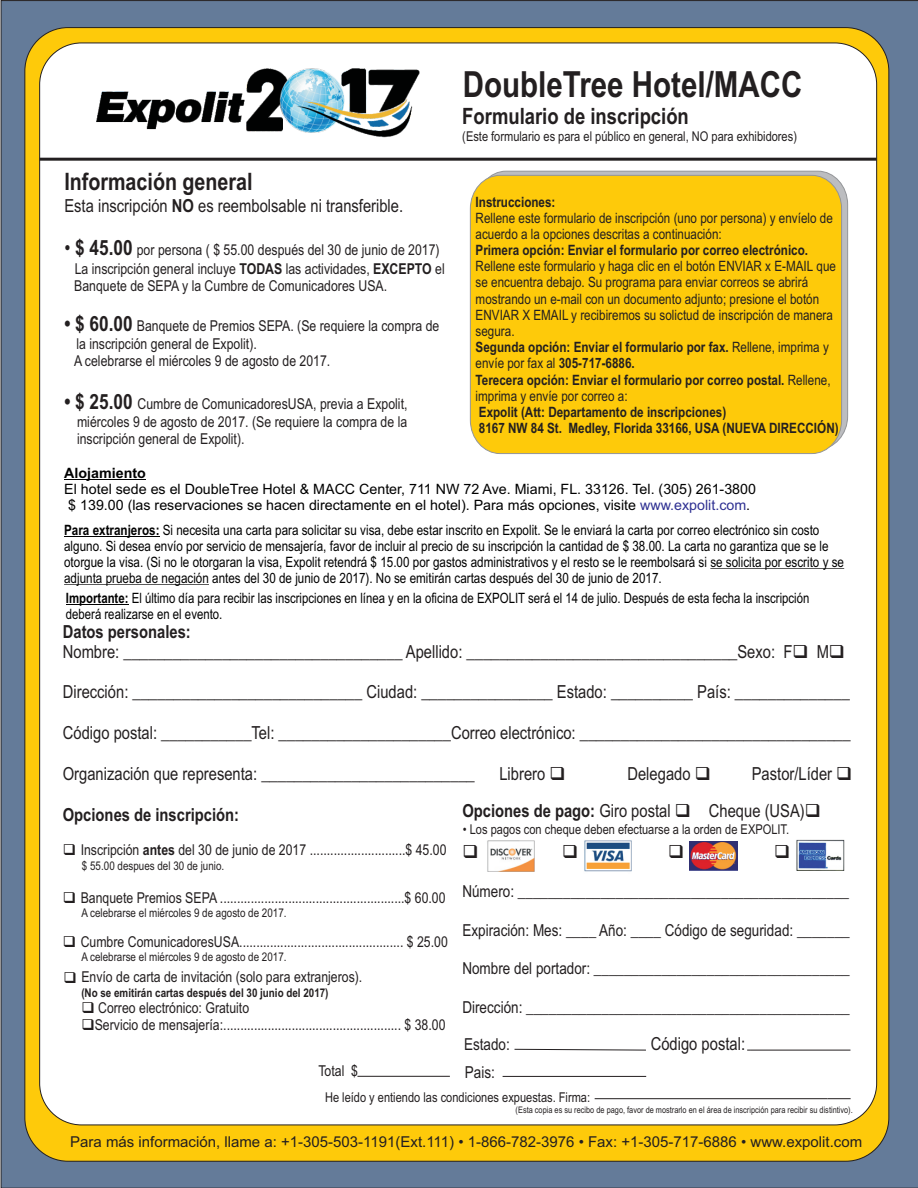
<style>
.page{position:relative;width:918px;height:1188px;background:#647b99}
.page>*{position:absolute;margin:0;border:0;box-sizing:border-box;transform-origin:0 0}
.t1{font:700 36px "Arial Narrow";color:#231f20}
.t2{font:700 24px "Arial Narrow";color:#231f20}
.t3{font:700 22.5px "Arial Narrow";color:#231f20}
.t4{font:18px/20.4px "Arial Narrow";color:#231f20}
.t5{font:700 18px "Arial Narrow";color:#231f20}
.t6{font:16.5px "Arial Narrow";color:#231f20}
.t7{font:15px/17.5px "Arial Narrow";color:#231f20}
.t8{font:15px "Arial";color:#231f20}
.t9{font:14.25px/16.2px "Arial Narrow";color:#000}
.t10{font:14.25px/16.2px "Arial Narrow";color:#231f20}
.t11{font:14.25px/15.9px "Arial";color:#000}
.t12{font:700 14.25px/16.4px "Arial Narrow";color:#231f20}
.t13{font:700 14.25px "Arial";color:#000}
.t14{font:13.5px "Arial Narrow";color:#231f20}
.t15{font:12px "Arial Narrow";color:#231f20}
.t16{font:700 12px "Arial Narrow";color:#231f20}
.t17{font:9px "Arial Narrow";color:#231f20}
.s1{font-weight:700}
.s2{font-size:21px}
.s3{font-weight:700;font-size:21px}
.s4{color:#2e3092}
</style>
<div class="page">
<div style="left:24px;top:27px;width:865px;height:1135px;background:#feca0a;border:1px solid #231f20;border-radius:43px"></div>
<div style="left:39px;top:43px;width:838px;height:1082px;background:#fff;border:1px solid #231f20;border-radius:42px"></div>
<hr style="left:64px;top:536px;width:96px;height:1px;background:#000">
<hr style="left:710px;top:568px;width:134px;height:1px;background:#000">
<hr style="left:64px;top:584px;width:145px;height:1px;background:#000">
<img style="left:584px;top:840px;width:48px;height:32px">
<img style="left:689px;top:841px;width:49px;height:30px">
<img style="left:796px;top:840px;width:48px;height:31px">
<img style="left:487px;top:841px;width:48px;height:30px">
<hr style="left:66px;top:604px;width:63px;height:1px;background:#000">
<svg style="left:491px;top:171px;width:357px;height:265px;background:#babbbe"></svg>
<div style="left:470px;top:175px;width:372px;height:279px;background:#feca0a"></div>
<hr style="left:40px;top:158px;width:837px;height:3px;background:#231f20">
<hr style="left:64px;top:479px;width:82px;height:1px;background:#000">
<hr style="left:595px;top:1098px;width:233px;height:1px;background:#231f20">
<hr style="left:750px;top:1050px;width:100px;height:1px;background:#231f20">
<svg style="left:514px;top:1049px;width:132px;height:2px"></svg>
<hr style="left:503px;top:1076px;width:143px;height:1px;background:#231f20">
<hr style="left:357px;top:1076px;width:93px;height:1px;background:#231f20">
<img style="left:96px;top:68px;width:324px;height:70px">
<svg style="left:828px;top:1098px;width:23px;height:1px"></svg>
<svg style="left:487px;top:845px;width:48px;height:13px"></svg>
<h1 class="t1" style="left:463px;top:71px;width:341px">DoubleTree Hotel/MACC</h1>
<h2 class="t2" style="left:64px;top:172px;width:190px">Información general</h2>
<p class="t4" style="left:64px;top:197px;width:340px">Esta inscripción <span class="s1">NO</span> es reembolsable ni transferible.</p>
<p class="t7" style="left:75px;top:242px;width:372px;line-height:18.5px;text-indent:-10px"><span class="s2">•</span> <span class="s3">$ 45.00</span> por persona ( $ 55.00 después del 30 de junio de 2017)<br>La inscripción general incluye <span class="s1">TODAS</span> las actividades, <span class="s1">EXCEPTO</span> el</p>
<p class="t7" style="left:74px;top:278px;width:314px">Banquete de SEPA y la Cumbre de Comunicadores USA.</p>
<p class="t7" style="left:74px;top:318px;width:367px;text-indent:-10px"><span class="s3">• $ 60.00</span> Banquete de Premios SEPA. (Se requiere la compra de la inscripción general de Expolit).<br>A celebrarse el miércoles 9 de agosto de 2017.</p>
<p class="t7" style="left:77px;top:396px;width:332px;text-align:justify;text-indent:-13px"><span class="s3">• $ 25.00</span> Cumbre de ComunicadoresUSA, previa a Expolit, miércoles 9 de agosto de 2017. (Se requiere la compra de la inscripción general de Expolit).</p>
<h3 class="t3" style="left:462px;top:107px;width:228px">Formulario de inscripción</h3>
<p class="t14" style="left:462px;top:131px;width:336px">(Este formulario es para el público en general, NO para exhibidores)</p>
<p class="t12" style="left:476px;top:195px;width:81px">Instrucciones:</p>
<p class="t10" style="left:476px;top:211px;width:359px">Rellene este formulario de inscripción (uno por persona) y envíelo de acuerdo a la opciones descritas a continuación:</p>
<p class="t12" style="left:476px;top:243px;width:334px">Primera opción: Enviar el formulario por correo electrónico.</p>
<p class="t10" style="left:476px;top:259px;width:362px">Rellene este formulario y haga clic en el botón ENVIAR x E-MAIL que se encuentra debajo. Su programa para enviar correos se abrirá mostrando un e-mail con un documento adjunto; presione el botón ENVIAR X EMAIL y recibiremos su solictud de inscripción de manera segura.<br><span class="s1">Segunda opción: Enviar el formulario por fax.</span> Rellene, imprima y envíe por fax al <span class="s1">305-717-6886.<br>Terecera opción: Enviar el formulario por correo postal.</span> Rellene, imprima y envíe por correo a:</p>
<p class="t12" style="left:479px;top:405px;width:361px">Expolit (Att: Departamento de inscripciones)<br>8167 NW 84 St. Medley, Florida 33166, USA (NUEVA DIRECCIÓN)</p>
<p class="t13" style="left:64px;top:468px;width:83px">Alojamiento</p>
<p class="t11" style="left:64px;top:482px;width:693px">El hotel sede es el DoubleTree Hotel &amp; MACC Center, 711 NW 72 Ave. Miami, FL. 33126. Tel. (305) 261-3800 $ 139.00 (las reservaciones se hacen directamente en el hotel). Para más opciones, visite <span class="s4">www.expolit.com</span>.</p>
<p class="t9" style="left:64px;top:523px;width:782px"><span class="s1">Para extranjeros:</span> Si necesita una carta para solicitar su visa, debe estar inscrito en Expolit. Se le enviará la carta por correo electrónico sin costo alguno. Si desea envío por servicio de mensajería, favor de incluir al precio de su inscripción la cantidad de $ 38.00. La carta no garantiza que se le otorgue la visa. (Si no le otorgaran la visa, Expolit retendrá $ 15.00 por gastos administrativos y el resto se le reembolsará si se solicita por escrito y se adjunta prueba de negación antes del 30 de junio de 2017). No se emitirán cartas después del 30 de junio de 2017.</p>
<p class="t9" style="left:66px;top:591px;width:745px"><span class="s1">Importante:</span> El último día para recibir las inscripciones en línea y en la oficina de EXPOLIT será el 14 de julio. Después de esta fecha la inscripción deberá realizarse en el evento.</p>
<p class="t4" style="left:63px;top:623px;width:864px"><span class="s1">Datos personales:<br></span>Nombre: __________________________________ Apellido: _________________________________Sexo: F❑M❑</p>
<p class="t4" style="left:63px;top:684px;width:789px">Dirección: ____________________________ Ciudad: ________________ Estado: __________ País: ______________</p>
<p class="t4" style="left:63px;top:724px;width:789px">Código postal: ___________Tel: _____________________Correo electrónico: _________________________________</p>
<p class="t4" style="left:63px;top:765px;width:413px">Organización que representa: __________________________</p>
<p class="t4" style="left:499px;top:765px;width:148px">Librero ❑</p>
<p class="t4" style="left:627px;top:765px;width:165px">Delegado ❑</p>
<p class="t4" style="left:752px;top:765px;width:182px">Pastor/Líder ❑</p>
<p class="t5" style="left:63px;top:807px;width:178px">Opciones de inscripción:</p>
<p class="t7" style="left:81px;top:843px;width:367px">Inscripción <span class="s1">antes</span> del 30 de junio de 2017 ............................$ 45.00</p>
<p class="t15" style="left:82px;top:861px;width:144px">$ 55.00 despues del 30 de junio.</p>
<p class="t7" style="left:81px;top:890px;width:366px">Banquete Premios SEPA ......................................................$ 60.00</p>
<p class="t15" style="left:81px;top:909px;width:207px">A celebrarse el miércoles 9 de agosto de 2017.</p>
<p class="t7" style="left:81px;top:935px;width:369px">Cumbre ComunicadoresUSA................................................ $ 25.00</p>
<p class="t15" style="left:81px;top:953px;width:207px">A celebrarse el miércoles 9 de agosto de 2017.</p>
<p class="t4" style="left:462px;top:803px;width:440px"><span class="s1">Opciones de pago:</span> Giro postal ❑Cheque (USA)❑</p>
<p class="t14" style="left:463px;top:825px;width:328px">• Los pagos con cheque deben efectuarse a la orden de EXPOLIT.</p>
<p class="t6" style="left:462px;top:885px;width:388px">Número: ____________________________________________</p>
<p class="t6" style="left:462px;top:924px;width:389px">Expiración: Mes: ____ Año: ____ Código de seguridad: _______</p>
<p class="t6" style="left:462px;top:962px;width:389px">Nombre del portador: __________________________________</p>
<p class="t6" style="left:462px;top:1001px;width:389px">Dirección: ___________________________________________</p>
<p class="t7" style="left:81px;top:970px;width:282px">Envío de carta de invitación (solo para extranjeros).</p>
<p class="t16" style="left:81px;top:988px;width:249px">(No se emitirán cartas después del 30 junio del 2017)</p>
<p class="t7" style="left:98px;top:1000px;width:153px">Correo electrónico: Gratuito</p>
<p class="t7" style="left:81px;top:1017px;width:366px">❑Servicio de mensajería:.................................................... $ 38.00</p>
<p class="t6" style="left:464px;top:1038px;width:47px">Estado:</p>
<p class="t4" style="left:651px;top:1035px;width:96px">Código postal:</p>
<p class="t7" style="left:318px;top:1064px;width:41px">Total $</p>
<p class="t6" style="left:465px;top:1066px;width:32px">Pais:</p>
<p class="t14" style="left:325px;top:1092px;width:267px">He leído y entiendo las condiciones expuestas. Firma:</p>
<p class="t17" style="left:516px;top:1107px;width:339px">(Esta copia es su recibo de pago, favor de mostrarlo en el área de inscripción para recibir su distintivo).</p>
<p class="t8" style="left:70px;top:1136px;width:793px">Para más información, llame a: +1-305-503-1191(Ext.111) • 1-866-782-3976 • Fax: +1-305-717-6886 • www.expolit.com</p>
</div>
